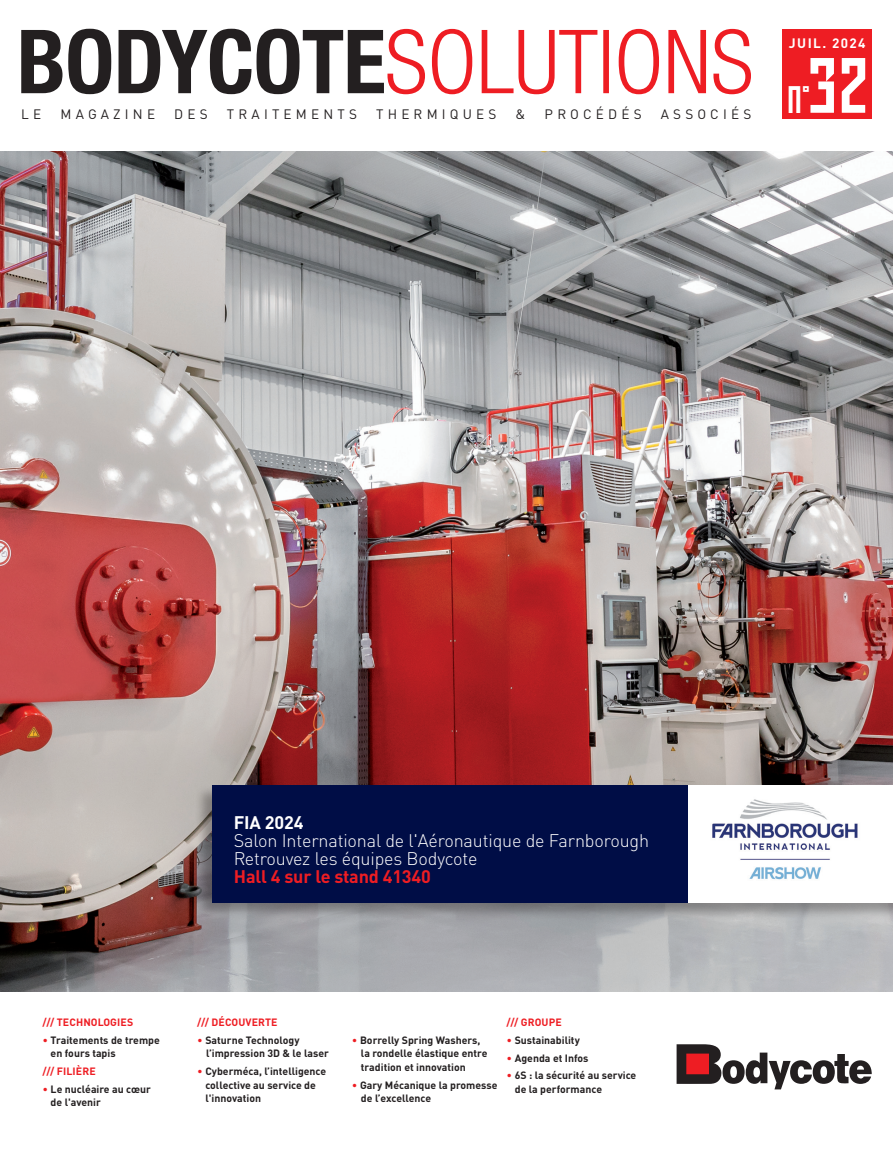
<style>
.page{position:relative;width:893px;height:1149px;background:#fff}
.page>*{position:absolute;margin:0;border:0;box-sizing:border-box;transform-origin:0 0}
.t1{font:78.15px "Pop Pop";color:#fff}
.t2{font:38.4px "Pop Pop";color:#fff}
.titre_sans_lettrine{font:300 18px/18px "DINOT";letter-spacing:-.01em;color:#fff}
.t3{font:13.5px "DINOT";letter-spacing:.31em;color:#231f20}
.t4{font:700 13.5px "DINOT";letter-spacing:.105em;color:#fff}
.t5{font:700 10.5px/13.5px "DINOT";color:#231f20}
.t6{font:700 10.5px "DINOT";letter-spacing:.01em;color:#ee1d23}
.s1{font-weight:700}
.s2{font-weight:700;color:#ee1d23}
.s3{color:#ee1d23}
</style>
<div class="page">
<img style="left:0;top:152px;width:893px;height:839px">
<svg style="left:677px;top:1044px;width:195px;height:45px"></svg>
<div style="left:687px;top:1053px;width:21px;height:20px;background:#ee1d23"></div>
<div style="left:687px;top:1053px;width:22px;height:20px;border:1px solid #ee1d23"></div>
<div style="left:195px;top:784px;width:698px;height:135px;background:#231f20;opacity:.35"></div>
<div style="left:213px;top:785px;width:680px;height:117px;background:#000d46"></div>
<img style="left:689px;top:785px;width:204px;height:117px">
<div style="left:782px;top:30px;width:90px;height:89px;background:#ee1d23"></div>
<svg style="left:21px;top:29px;width:730px;height:65px"></svg>
<p class="t3" style="left:21px;top:106px;width:22px">L E</p>
<p class="t3" style="left:61px;top:106px;width:96px">MAGAZINE</p>
<p class="t3" style="left:174px;top:106px;width:35px">DES</p>
<p class="t3" style="left:227px;top:106px;width:131px">TRAITEMENTS</p>
<p class="t3" style="left:376px;top:106px;width:122px">THERMIQUES</p>
<p class="t3" style="left:516px;top:106px;width:11px">&amp;</p>
<p class="t3" style="left:545px;top:106px;width:99px">PROCÉDÉS</p>
<p class="t3" style="left:661px;top:106px;width:92px">ASSOCIÉS</p>
<p class="t4" style="left:789px;top:34px;width:78px">JUIL. 2024</p>
<p class="t1" style="left:810px;top:38px;width:64px">32</p>
<p class="t2" style="left:789px;top:76px;width:25px">N°</p>
<p class="titre_sans_lettrine" style="left:234px;top:812px;width:417px"><span class="s1">FIA 2024<br></span>Salon International de l'Aéronautique de Farnborough</p>
<p class="titre_sans_lettrine" style="left:234px;top:848px;width:245px">Retrouvez les équipes Bodycote<br><span class="s2">Hall 4 sur le stand 41340</span></p>
<p class="t6" style="left:43px;top:1014px;width:92px">/// TECHNOLOGIES</p>
<p class="t5" style="left:51px;top:1032px;width:111px;text-indent:-8px"><span class="s3">∙</span> Traitements de trempe en fours tapis</p>
<p class="t6" style="left:43px;top:1063px;width:55px">/// FILIÈRE</p>
<p class="t5" style="left:51px;top:1081px;width:102px;text-indent:-8px"><span class="s3">∙</span> Le nucléaire au cœur de l'avenir</p>
<p class="t6" style="left:197px;top:1014px;width:82px">/// DÉCOUVERTE</p>
<p class="t5" style="left:206px;top:1032px;width:124px;text-indent:-9px"><span class="s3">∙</span> Saturne Technology l’impression 3D &amp; le laser</p>
<p class="t5" style="left:205px;top:1063px;width:122px;text-indent:-8px"><span class="s3">∙</span> Cyberméca, l’intelligence collective au service de l'innovation</p>
<p class="t5" style="left:361px;top:1032px;width:128px;text-indent:-9px"><span class="s3">∙</span> Borrelly Spring Washers, la rondelle élastique entre tradition et innovation</p>
<p class="t5" style="left:361px;top:1077px;width:138px;text-indent:-9px"><span class="s3">∙</span> Gary Mécanique la promesse de l’excellence</p>
<p class="t6" style="left:507px;top:1014px;width:57px">/// GROUPE</p>
<p class="t5" style="left:507px;top:1032px;width:75px"><span class="s3">∙</span> Sustainability</p>
<p class="t5" style="left:507px;top:1050px;width:83px"><span class="s3">∙</span> Agenda et Infos</p>
<p class="t5" style="left:515px;top:1068px;width:123px;text-indent:-8px"><span class="s3">∙</span> 6S : la sécurité au service de la performance</p>
</div>
